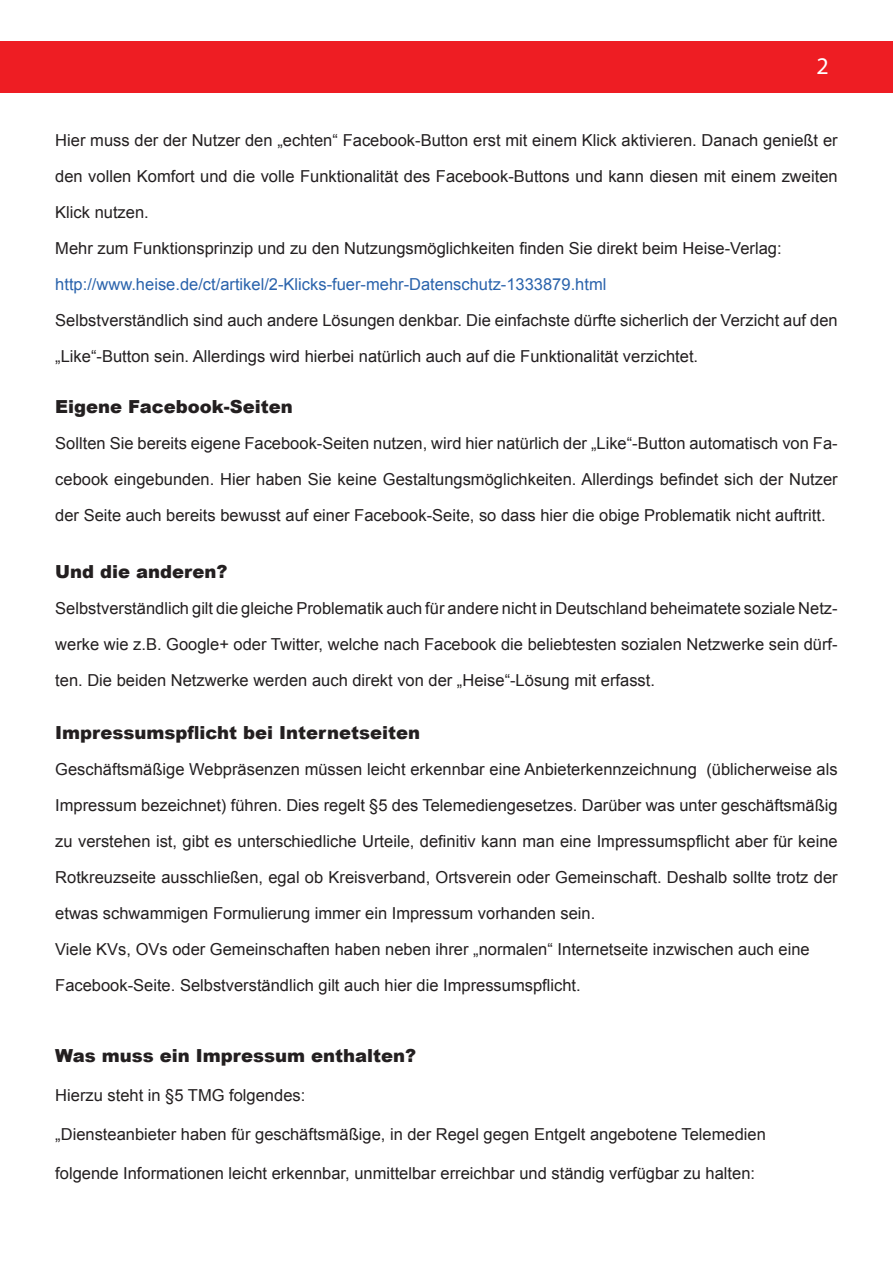
<style>
.page{position:relative;width:893px;height:1263px;background:#fff}
.page>*{position:absolute;margin:0;border:0;box-sizing:border-box;transform-origin:0 0}
.t1{font:24px "Myriad Pro";color:#fff}
.t2{font:900 18px "Arial";color:#231f20}
.t3{font:16.5px/36px "Arial";color:#231f20}
.t4{font:16.5px "Arial";color:#2a63ac}
</style>
<div class="page">
<div style="left:0;top:41px;width:893px;height:52px;background:#ee1d23"></div>
<h1 class="t1" style="left:816px;top:51px;width:14px">2</h1>
<p class="t3" style="left:55px;top:122px;width:784px">Hier muss der der Nutzer den „echten“ Facebook-Button erst mit einem Klick aktivieren. Danach genießt er den vollen Komfort und die volle Funktionalität des Facebook-Buttons und kann diesen mit einem zweiten Klick nutzen.<br>Mehr zum Funktionsprinzip und zu den Nutzungsmöglichkeiten finden Sie direkt beim Heise-Verlag:</p>
<p class="t4" style="left:55px;top:273px;width:553px">http://www.heise.de/ct/artikel/2-Klicks-fuer-mehr-Datenschutz-1333879.html</p>
<p class="t3" style="left:55px;top:302px;width:784px">Selbstverständlich sind auch andere Lösungen denkbar. Die einfachste dürfte sicherlich der Verzicht auf den „Like“-Button sein. Allerdings wird hierbei natürlich auch auf die Funktionalität verzichtet.</p>
<p class="t2" style="left:55px;top:393px;width:239px">Eigene Facebook-Seiten</p>
<p class="t3" style="left:55px;top:425px;width:784px;text-align:justify">Sollten Sie bereits eigene Facebook-Seiten nutzen, wird hier natürlich der „Like“-Button automatisch von Fa&shy;cebook eingebunden. Hier haben Sie keine Gestaltungsmöglichkeiten. Allerdings befindet sich der Nutzer der Seite auch bereits bewusst auf einer Facebook-Seite, so dass hier die obige Problematik nicht auftritt.</p>
<p class="t2" style="left:55px;top:558px;width:174px">Und die anderen?</p>
<p class="t3" style="left:55px;top:590px;width:784px;text-align:justify">Selbstverständlich gilt die gleiche Problematik auch für andere nicht in Deutschland beheimatete soziale Netz&shy;werke wie z.B. Google+ oder Twitter, welche nach Facebook die beliebtesten sozialen Netzwerke sein dürf&shy;ten. Die beiden Netzwerke werden auch direkt von der „Heise“-Lösung mit erfasst.</p>
<p class="t2" style="left:55px;top:719px;width:366px">Impressumspflicht bei Internetseiten</p>
<p class="t3" style="left:55px;top:751px;width:784px">Geschäftsmäßige Webpräsenzen müssen leicht erkennbar eine Anbieterkennzeichnung (üblicherweise als Impressum bezeichnet) führen. Dies regelt §5 des Telemediengesetzes. Darüber was unter geschäftsmäßig zu verstehen ist, gibt es unterschiedliche Urteile, definitiv kann man eine Impressumspflicht aber für keine Rotkreuzseite ausschließen, egal ob Kreisverband, Ortsverein oder Gemeinschaft. Deshalb sollte trotz der etwas schwammigen Formulierung immer ein Impressum vorhanden sein.<br>Viele KVs, OVs oder Gemeinschaften haben neben ihrer „normalen“ Internetseite inzwischen auch eine Facebook-Seite. Selbstverständlich gilt auch hier die Impressumspflicht.</p>
<p class="t2" style="left:55px;top:1042px;width:363px">Was muss ein Impressum enthalten?</p>
<p class="t3" style="left:55px;top:1077px;width:252px">Hierzu steht in §5 TMG folgendes:</p>
<p class="t3" style="left:55px;top:1116px;width:712px">„Diensteanbieter haben für geschäftsmäßige, in der Regel gegen Entgelt angebotene Telemedien</p>
<p class="t3" style="left:55px;top:1155px;width:701px">folgende Informationen leicht erkennbar, unmittelbar erreichbar und ständig verfügbar zu halten:</p>
</div>
